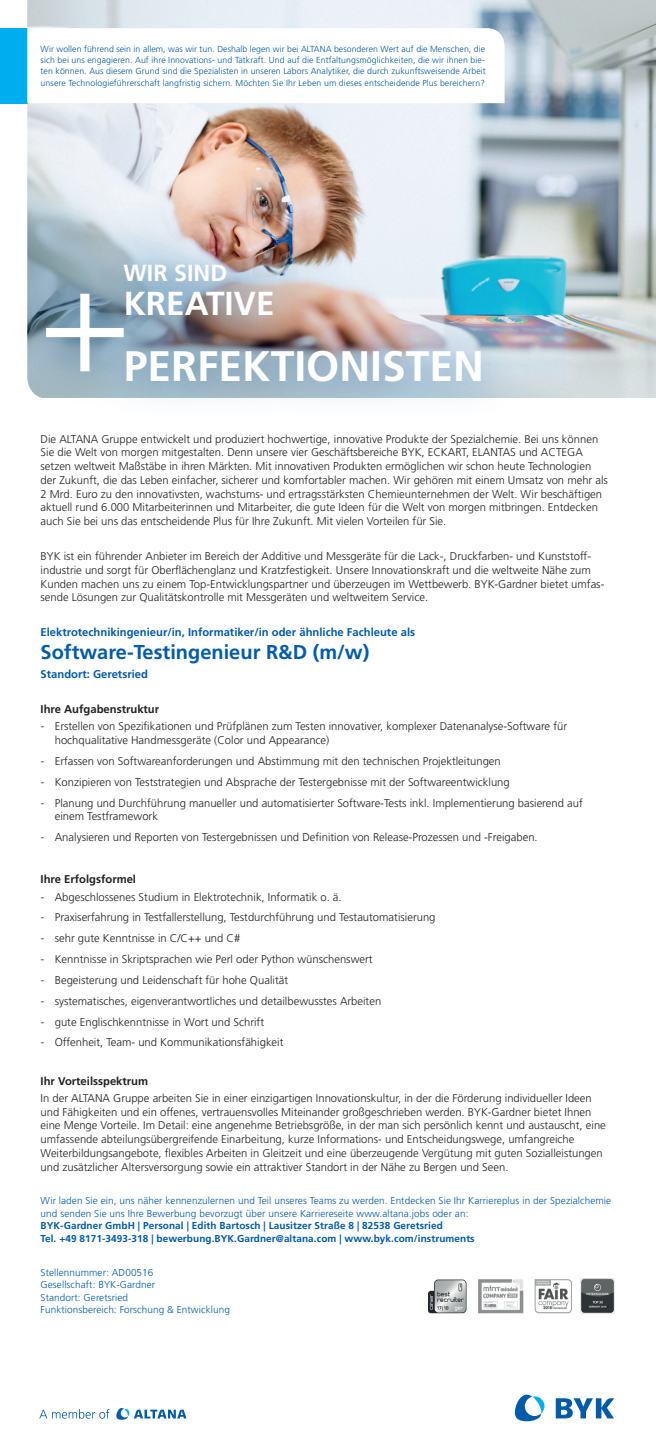
<style>
.page{position:relative;width:656px;height:1453px;background:#fff}
.page>*{position:absolute;margin:0;border:0;box-sizing:border-box;transform-origin:0 0}
.t1{font:700 42.62px "Frutiger LT Std";color:#fff}
.t2{font:700 33.25px "Frutiger LT Std";color:#fff}
.t3{font:700 23.25px "Frutiger LT Std";color:#fff}
.t4{font:700 20px "Frutiger LT Std";color:#015aaa}
.t5{font:300 11.25px/13.8px "Frutiger LT Std";color:#231f20}
.t6{font:700 11.25px "Frutiger LT Std";color:#015aaa}
.t7{font:700 11.25px "Frutiger LT Std";color:#231f20}
.t8{font:300 10px/12.5px "Frutiger LT Std";letter-spacing:.01em;color:#015aaa}
.t9{font:700 10px/12.5px "Frutiger LT Std";letter-spacing:.01em;color:#015aaa}
.t10{font:300 8.75px/11.2px "Frutiger LT Std";letter-spacing:.01em;color:#015aaa;text-align:justify}
.s1{font-family:"Helvetica Neue"}
</style>
<div class="page">
<img style="left:27px;top:0;width:629px;height:398px">
<div style="left:0;top:28px;width:27px;height:75px;background:#00aeef"></div>
<svg style="left:27px;top:28px;width:477px;height:75px"></svg>
<svg style="left:116px;top:1408px;width:70px;height:12px"></svg>
<svg style="left:39px;top:1409px;width:70px;height:9px"></svg>
<svg style="left:555px;top:1398px;width:59px;height:20px"></svg>
<svg style="left:514px;top:1394px;width:30px;height:27px"></svg>
<img style="left:429px;top:1279px;width:185px;height:34px">
<div style="left:10px;top:225px;width:509px;height:195px;background:#015aaa;opacity:.54"></div>
<svg style="left:46px;top:294px;width:78px;height:77px"></svg>
<p class="t10" style="left:41px;top:43px;width:446px">Wir wollen führend sein in allem, was wir tun. Deshalb legen wir bei ALTANA besonderen Wert auf die Menschen, die sich bei uns engagieren. Auf ihre Innovations- und Tatkraft. Und auf die Entfaltungsmöglichkeiten, die wir ihnen bie&shy;ten können. Aus diesem Grund sind die Spezialisten in unseren Labors Analytiker, die durch zukunftsweisende Arbeit unsere Technologieführerschaft langfristig sichern. Möchten Sie Ihr Leben um dieses entscheidende Plus bereichern?</p>
<h3 class="t3" style="left:124px;top:259px;width:105px">WIR SIND</h3>
<h2 class="t2" style="left:124px;top:284px;width:152px">KREATIVE</h2>
<h1 class="t1" style="left:124px;top:341px;width:362px">PERFEKTIONISTEN</h1>
<p class="t5" style="left:41px;top:432px;width:569px">Die ALTANA Gruppe entwickelt und produziert hochwertige, innovative Produkte der Spezialchemie. Bei uns können Sie die Welt von morgen mitgestalten. Denn unsere vier Geschäftsbereiche BYK, ECKART, ELANTAS und ACTEGA setzen weltweit Maßstäbe in ihren Märkten. Mit innovativen Produkten ermöglichen wir schon heute Technologien der Zukunft, die das Leben einfacher, sicherer und komfortabler machen. Wir gehören mit einem Umsatz von mehr als 2 Mrd. Euro zu den innovativsten, wachstums- und ertragsstärksten Chemieunternehmen der Welt. Wir beschäftigen aktuell rund 6.000 Mitarbeiterinnen und Mitarbeiter, die gute Ideen für die Welt von morgen mitbringen. Entdecken auch Sie bei uns das entscheidende Plus für Ihre Zukunft. Mit vielen Vorteilen für Sie.</p>
<p class="t5" style="left:41px;top:549px;width:565px">BYK ist ein führender Anbieter im Bereich der Additive und Messgeräte für die Lack-, Druckfarben- und Kunststoff&shy;industrie und sorgt für Oberflächenglanz und Kratzfestigkeit. Unsere Innovationskraft und die weltweite Nähe zum Kunden machen uns zu einem Top-Entwicklungspartner und überzeugen im Wettbewerb. BYK-Gardner bietet umfas&shy;sende Lösungen zur Qualitätskontrolle mit Messgeräten und weltweitem Service.</p>
<p class="t6" style="left:41px;top:626px;width:376px">Elektrotechnikingenieur/in, Informatiker/in oder ähnliche Fachleute als</p>
<h3 class="t4" style="left:41px;top:640px;width:330px">Software-Testingenieur R&amp;D (m/w)</h3>
<p class="t6" style="left:41px;top:667px;width:109px">Standort: Geretsried</p>
<p class="t7" style="left:41px;top:702px;width:120px">Ihre Aufgabenstruktur</p>
<p class="t5" style="left:55px;top:720px;width:513px;text-indent:-14px"><span class="s1">-</span> Erstellen von Spezifikationen und Prüfplänen zum Testen innovativer, komplexer Datenanalyse-Software für hochqualitative Handmessgeräte (Color und Appearance)</p>
<p class="t5" style="left:41px;top:754px;width:461px"><span class="s1">-</span> Erfassen von Softwareanforderungen und Abstimmung mit den technischen Projektleitungen</p>
<p class="t5" style="left:41px;top:775px;width:470px"><span class="s1">-</span> Konzipieren von Teststrategien und Absprache der Testergebnisse mit der Softwareentwicklung</p>
<p class="t5" style="left:55px;top:796px;width:529px;text-indent:-14px"><span class="s1">-</span> Planung und Durchführung manueller und automatisierter Software-Tests inkl. Implementierung basierend auf einem Testframework</p>
<p class="t5" style="left:41px;top:830px;width:498px"><span class="s1">-</span> Analysieren und Reporten von Testergebnissen und Definition von Release-Prozessen und -Freigaben.</p>
<p class="t7" style="left:41px;top:873px;width:97px">Ihre Erfolgsformel</p>
<p class="t5" style="left:41px;top:890px;width:302px"><span class="s1">-</span> Abgeschlossenes Studium in Elektrotechnik, Informatik o. ä.</p>
<p class="t5" style="left:41px;top:911px;width:396px"><span class="s1">-</span> Praxiserfahrung in Testfallerstellung, Testdurchführung und Testautomatisierung</p>
<p class="t5" style="left:41px;top:931px;width:201px"><span class="s1">-</span> sehr gute Kenntnisse in C/C++ und C#</p>
<p class="t5" style="left:41px;top:952px;width:333px"><span class="s1">-</span> Kenntnisse in Skriptsprachen wie Perl oder Python wünschenswert</p>
<p class="t5" style="left:41px;top:973px;width:249px"><span class="s1">-</span> Begeisterung und Leidenschaft für hohe Qualität</p>
<p class="t5" style="left:41px;top:994px;width:342px"><span class="s1">-</span> systematisches, eigenverantwortliches und detailbewusstes Arbeiten</p>
<p class="t5" style="left:41px;top:1015px;width:225px"><span class="s1">-</span> gute Englischkenntnisse in Wort und Schrift</p>
<p class="t5" style="left:41px;top:1036px;width:244px"><span class="s1">-</span> Offenheit, Team- und Kommunikationsfähigkeit</p>
<p class="t7" style="left:41px;top:1074px;width:109px">Ihr Vorteilsspektrum</p>
<p class="t5" style="left:41px;top:1091px;width:566px">In der ALTANA Gruppe arbeiten Sie in einer einzigartigen Innovationskultur, in der die Förderung individueller Ideen und Fähigkeiten und ein offenes, vertrauensvolles Miteinander großgeschrieben werden. BYK-Gardner bietet Ihnen eine Menge Vorteile. Im Detail: eine angenehme Betriebsgröße, in der man sich persönlich kennt und austauscht, eine umfassende abteilungsübergreifende Einarbeitung, kurze Informations- und Entscheidungswege, umfangreiche Weiterbildungsangebote, flexibles Arbeiten in Gleitzeit und eine überzeugende Vergütung mit guten Sozialleistungen und zusätzlicher Altersversorgung sowie ein attraktiver Standort in der Nähe zu Bergen und Seen.</p>
<p class="t8" style="left:41px;top:1195px;width:572px">Wir laden Sie ein, uns näher kennenzulernen und Teil unseres Teams zu werden. Entdecken Sie Ihr Karriereplus in der Spezialchemie und senden Sie uns Ihre Bewerbung bevorzugt über unsere Karriereseite www.altana.jobs oder an:</p>
<p class="t9" style="left:41px;top:1219px;width:435px">BYK-Gardner GmbH | Personal | Edith Bartosch | Lausitzer Straße 8 | 82538 Geretsried<br>Tel. +49 8171-3493-318 | bewerbung.BYK.Gardner@altana.com | www.byk.com/instruments</p>
<p class="t8" style="left:41px;top:1266px;width:191px">Stellennummer: AD00516<br>Gesellschaft: BYK-Gardner<br>Standort: Geretsried<br>Funktionsbereich: Forschung &amp; Entwicklung</p>
</div>
